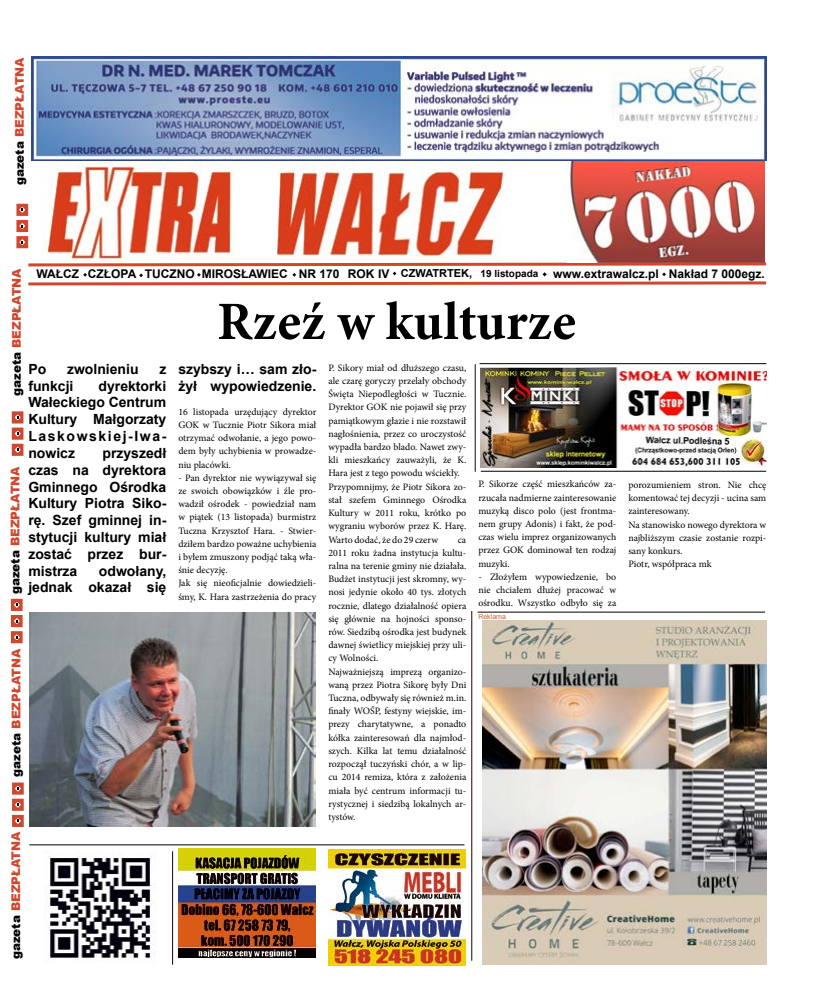
<style>
.page{position:relative;width:820px;height:993px;background:#fff}
.page>*{position:absolute;margin:0;border:0;box-sizing:border-box;transform-origin:0 0}
.t1{font:700 54px "Minion Pro";color:#000}
.t2{font:700 14px/16.8px "Arial";color:#000;text-align:justify}
.t3{font:700 12px "Arial";color:#000}
.t4{font:900 12px "Arial";color:#d0472f}
.t5{font:9.8px/13.2px "Minion Pro";color:#000}
.t6{font:7px "Arial";color:#d36130}
.s1{color:#000}
.s2{font-size:11px}
.s3{font-size:10px}
</style>
<div class="page">
<img style="left:482px;top:620px;width:283px;height:344px">
<img style="left:43px;top:160px;width:192px;height:101px">
<img style="left:277px;top:161px;width:226px;height:96px">
<svg style="left:28px;top:261px;width:739px;height:25px"></svg>
<div style="left:16px;top:204px;width:12px;height:12px;border:10px solid #d0472f"></div>
<div style="left:16px;top:220px;width:12px;height:12px;border:10px solid #d0472f"></div>
<div style="left:16px;top:236px;width:12px;height:12px;border:10px solid #d0472f"></div>
<div style="left:12px;top:411px;width:11px;height:12px;border:10px solid #d0472f"></div>
<div style="left:11px;top:598px;width:12px;height:12px;border:10px solid #d0472f"></div>
<div style="left:12px;top:782px;width:12px;height:12px;border:10px solid #d0472f"></div>
<div style="left:12px;top:427px;width:11px;height:12px;border:10px solid #d0472f"></div>
<div style="left:11px;top:614px;width:12px;height:13px;border:10px solid #d0472f"></div>
<div style="left:12px;top:798px;width:12px;height:12px;border:10px solid #d0472f"></div>
<div style="left:12px;top:443px;width:11px;height:12px;border:10px solid #d0472f"></div>
<div style="left:11px;top:631px;width:12px;height:12px;border:10px solid #d0472f"></div>
<div style="left:12px;top:814px;width:12px;height:12px;border:10px solid #d0472f"></div>
<img style="left:567px;top:160px;width:196px;height:102px">
<img style="left:31px;top:57px;width:734px;height:103px">
<hr style="left:29px;top:844px;width:435px;height:1px;background:#000">
<img style="left:328px;top:849px;width:137px;height:116px">
<img style="left:480px;top:367px;width:286px;height:100px">
<hr style="left:471px;top:610px;width:1px;height:350px;background:#1a0300">
<hr style="left:480px;top:470px;width:286px;height:1px;background:#000">
<hr style="left:474px;top:364px;width:1px;height:107px;background:#1a0300">
<hr style="left:172px;top:850px;width:1px;height:114px;background:#1a0300">
<img style="left:178px;top:848px;width:137px;height:109px">
<img style="left:44px;top:851px;width:113px;height:112px">
<hr style="left:477px;top:611px;width:287px;height:1px;background:#000">
<img style="left:29px;top:612px;width:286px;height:214px">
<hr style="left:479px;top:363px;width:287px;height:1px;background:#000">
<p class="t4" style="left:11px;top:185px;width:129px;rotate:-90deg"><span class="s1">gazeta</span> BEZPŁATNA</p>
<p class="t4" style="left:8px;top:396px;width:129px;rotate:-90deg"><span class="s1">gazeta</span> BEZPŁATNA</p>
<p class="t3" style="left:36px;top:266px;width:729px">WAŁCZ CZŁOPA TUCZNO MIROSŁAWIEC NR 170 ROK IV <span class="s2">CZWATRTEK,</span> <span class="s3">19 listopada</span> www.extrawalcz.pl Nakład 7 000egz.</p>
<h1 class="t1" style="left:217px;top:283px;width:360px">Rzeź w kulturze</h1>
<h2 class="t2" style="left:28px;top:361px;width:19px">Po</h2>
<h2 class="t2" style="left:67px;top:361px;width:73px">zwolnieniu</h2>
<h2 class="t2" style="left:159px;top:361px;width:8px">z</h2>
<h2 class="t2" style="left:28px;top:377px;width:47px">funkcji</h2>
<h2 class="t2" style="left:178px;top:361px;width:139px">szybszy i… sam zło&shy;żył wypowiedzenie.</h2>
<p class="t5" style="left:178px;top:405px;width:139px;text-align:justify">16 listopada urzędujący dyrektor GOK w Tucznie Piotr Sikora miał otrzymać odwołanie, a jego powo&shy;dem były uchybienia w prowadze&shy;niu placówki.</p>
<p class="t5" style="left:178px;top:471px;width:139px">- Pan dyrektor nie wywiązywał się ze swoich obowiązków i źle pro&shy;wadził ośrodek - powiedział nam w piątek (13 listopada) burmistrz<br>Tuczna Krzysztof Hara. - Stwier&shy;dziłem bardzo poważne uchybienia i byłem zmuszony podjąć taką wła&shy;śnie decyzję.<br>Jak się nieoficjalnie dowiedzieli&shy;śmy, K. Hara zastrzeżenia do pracy</p>
<p class="t5" style="left:328px;top:361px;width:139px">P. Sikory miał od dłuższego czasu, ale czarę goryczy przelały obchody<br>Święta Niepodległości w Tucznie.<br>Dyrektor GOK nie pojawił się przy pamiątkowym głazie i nie rozstawił nagłośnienia, przez co uroczystość wypadła bardzo blado. Nawet zwy&shy;kli mieszkańcy zauważyli, że K.<br>Hara jest z tego powodu wściekły.<br>Przypomnijmy, że Piotr Sikora zo&shy;stał szefem Gminnego Ośrodka<br>Kultury w 2011 roku, krótko po wygraniu wyborów przez K. Harę.<br>Warto dodać, że do 29 czerw</p>
<h2 class="t2" style="left:28px;top:377px;width:139px;text-indent:70px">dyrektorki Wałeckiego Centrum Kultury Małgorzaty Laskowskiej-Iwa&shy;nowicz</h2>
<h2 class="t2" style="left:28px;top:445px;width:139px;text-indent:74px">przyszedł czas na dyrektora Gminnego Ośrodka Kultury Piotra Siko&shy;rę. Szef gminnej in&shy;stytucji kultury miał zostać przez bur&shy;mistrza</h2>
<p class="t4" style="left:7px;top:594px;width:129px;rotate:-90deg"><span class="s1">gazeta</span> BEZPŁATNA</p>
<p class="t5" style="left:478px;top:477px;width:139px;text-align:justify">P. Sikorze część mieszkańców za&shy;rzucała nadmierne zainteresowanie muzyką disco polo (jest frontma&shy;nem grupy Adonis) i fakt, że pod&shy;czas wielu imprez organizowanych przez GOK dominował ten rodzaj muzyki.</p>
<p class="t5" style="left:478px;top:570px;width:139px;text-align:justify">- Złożyłem wypowiedzenie, bo nie chciałem dłużej pracować w ośrodku. Wszystko odbyło się za</p>
<p class="t5" style="left:628px;top:478px;width:139px">porozumieniem stron. Nie chcę komentować tej decyzji - ucina sam zainteresowany.<br>Na stanowisko nowego dyrektora w najbliższym czasie zostanie rozpi&shy;sany konkurs.<br>Piotr, współpraca mk</p>
<p class="t5" style="left:328px;top:532px;width:139px;text-indent:129px">ca<br>2011 roku żadna instytucja kultu&shy;ralna na terenie gminy nie działała.<br>Budżet instytucji jest skromny, wy&shy;nosi jedynie około 40 tys. złotych rocznie, dlatego działalność opiera się głównie na hojności sponso&shy;rów. Siedzibą ośrodka jest budynek dawnej świetlicy miejskiej przy uli&shy;cy Wolności.<br>Najważniejszą imprezą organizo&shy;waną przez Piotra Sikorę były Dni<br>Tuczna, odbywały się również m.in. finały WOŚP, festyny wiejskie, im&shy;prezy charytatywne, a ponadto kółka zainteresowań dla najmłod&shy;szych. Kilka lat temu działalność rozpoczął tuczyński chór, a w lip&shy;cu 2014 remiza, która z założenia miała być centrum informacji tu&shy;rystycznej i siedzibą lokalnych ar&shy;tystów.</p>
<h2 class="t2" style="left:28px;top:562px;width:139px;text-align:right">odwołany,<br>jednak okazał się</h2>
<p class="t6" style="left:478px;top:611px;width:29px">Reklama</p>
<p class="t4" style="left:8px;top:776px;width:129px;rotate:-90deg"><span class="s1">gazeta</span> BEZPŁATNA</p>
<p class="t4" style="left:7px;top:959px;width:129px;rotate:-90deg"><span class="s1">gazeta</span> BEZPŁATNA</p>
</div>
